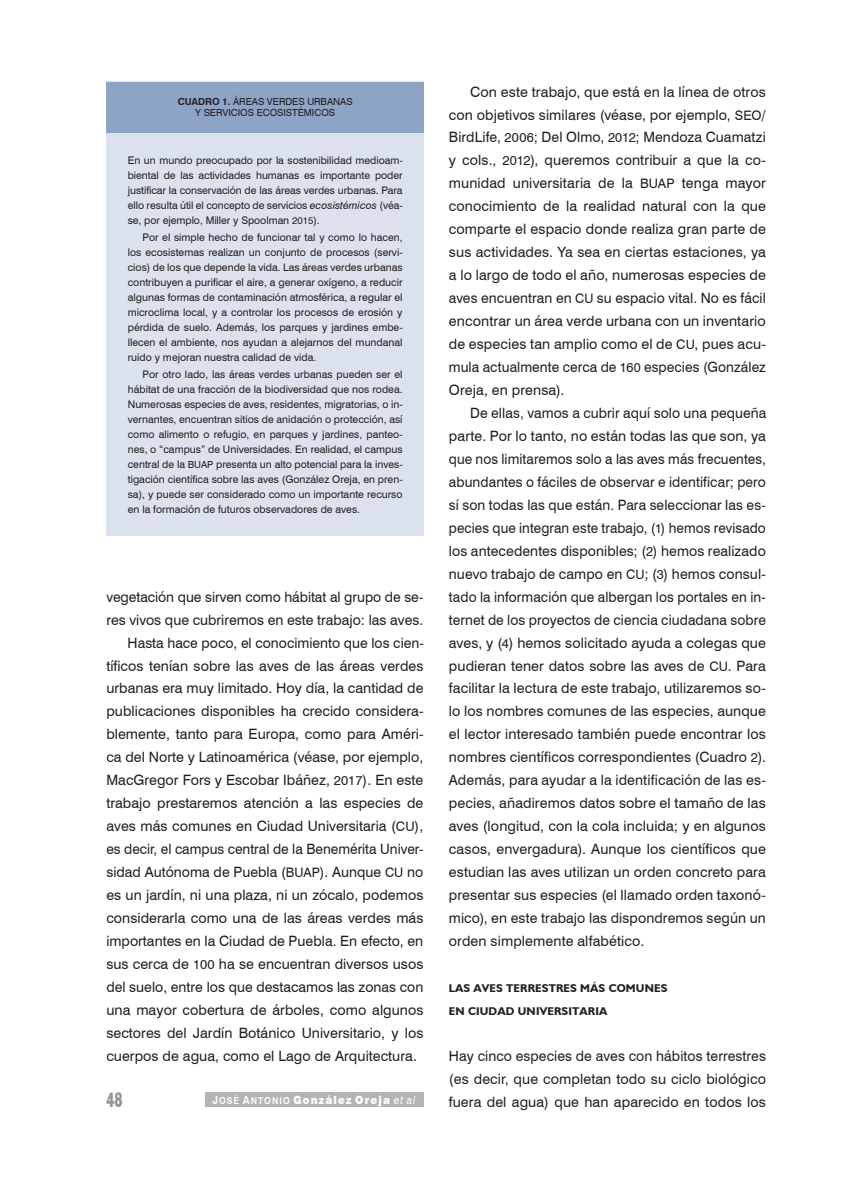
<style>
.page{position:relative;width:851px;height:1191px;background:#fff}
.page>*{position:absolute;margin:0;border:0;box-sizing:border-box;transform-origin:0 0}
.t1{font:700 condensed 21px "Humanist 521 BT Xtra";color:#949698;scale:.75 1}
.t2{font:14.25px/23px "Swiss 721 BT";letter-spacing:.005em;color:#231f20;text-align:justify}
.t3{font:14.25px "Swiss 721 BT";letter-spacing:.005em;color:#231f20;scale:.96 1}
.t4{font:14.25px "Swiss 721 BT";letter-spacing:.005em;color:#231f20;scale:.95 1}
.t5{font:700 11.25px/23px "Humanist 521 BT";letter-spacing:.015em;color:#231f20}
.t6{font:900 11.25px "Swiss 721 BT";letter-spacing:.12em;color:#fff;scale:.9 1}
.t7{font:10.5px/15px "Swiss 721 BT";color:#231f20;text-align:justify}
.t8{font:9.75px/11.6px "Swiss 721 BT";letter-spacing:-.005em;color:#231f20;text-align:center}
.s1{font-weight:700}
.s2{font-style:italic}
.s3{font-family:"Swiss 721 BT Roman SC850";font-size:9.75px}
.s4{font-size:13.05px}
.s5{font-family:"Swiss 721 BT Bold SC850";font-weight:400}
.s6{font-family:"Swiss 721 BT Bold SC850";font-weight:400;font-size:9.6px}
.s7{font-weight:400;font-style:italic}
</style>
<div class="page">
<div style="left:205px;top:1092px;width:218px;height:14px;background:#b2b4b6"></div>
<div style="left:106px;top:82px;width:318px;height:454px;background:#dce2ed"></div>
<div style="left:106px;top:82px;width:318px;height:51px;background:#8ea4c6"></div>
<p class="t8" style="left:178px;top:95px;width:176px"><span class="s1">CUADRO 1.</span> ÁREAS VERDES URBANAS<br>Y SERVICIOS ECOSISTÉMICOS</p>
<p class="t7" style="left:128px;top:152px;width:276px">En un mundo preocupado por la sostenibilidad medioam&shy;biental de las actividades humanas es importante poder justificar la conservación de las áreas verdes urbanas. Para ello resulta útil el concepto de servicios <span class="s2">ecosistémicos</span> (véa&shy;se, por ejemplo, Miller y Spoolman <span class="s3">2015</span>).</p>
<p class="t7" style="left:128px;top:229px;width:276px;text-indent:15px">Por el simple hecho de funcionar tal y como lo hacen, los ecosistemas realizan un conjunto de procesos (servi&shy;cios) de los que depende la vida. Las áreas verdes urbanas contribuyen a purificar el aire, a generar oxígeno, a reducir algunas formas de contaminación atmosférica, a regular el microclima local, y a controlar los procesos de erosión y pérdida de suelo. Además, los parques y jardines embe&shy;llecen el ambiente, nos ayudan a alejarnos del mundanal ruido y mejoran nuestra calidad de vida.</p>
<p class="t7" style="left:128px;top:366px;width:276px;text-indent:15px">Por otro lado, las áreas verdes urbanas pueden ser el hábitat de una fracción de la biodiversidad que nos rodea.<br>Numerosas especies de aves, residentes, migratorias, o in&shy;vernantes, encuentran sitios de anidación o protección, así como alimento o refugio, en parques y jardines, panteo&shy;nes, o “campus” de Universidades. En realidad, el campus central de la <span class="s3">BUAP</span> presenta un alto potencial para la inves&shy;tigación científica sobre las aves (González Oreja, en pren&shy;sa), y puede ser considerado como un importante recurso en la formación de futuros observadores de aves.</p>
<p class="t2" style="left:106px;top:584px;width:318px">vegetación que sirven como hábitat al grupo de se-</p>
<p class="t2" style="left:106px;top:607px;width:318px">res vivos que cubriremos en este trabajo: las aves.</p>
<p class="t2" style="left:128px;top:630px;width:297px">Hasta hace poco, el conocimiento que los cien-</p>
<p class="t2" style="left:106px;top:653px;width:318px">tíficos tenían sobre las aves de las áreas verdes</p>
<p class="t2" style="left:106px;top:676px;width:318px">urbanas era muy limitado. Hoy día, la cantidad de</p>
<p class="t2" style="left:106px;top:699px;width:318px">publicaciones disponibles ha crecido considera-</p>
<p class="t2" style="left:106px;top:722px;width:318px">blemente, tanto para Europa, como para Améri-</p>
<p class="t2" style="left:106px;top:745px;width:318px">ca del Norte y Latinoamérica (véase, por ejemplo,</p>
<p class="t2" style="left:106px;top:768px;width:318px">MacGregor Fors y Escobar Ibáñez, <span class="s4">2017</span>). En este</p>
<p class="t2" style="left:106px;top:791px;width:318px">trabajo prestaremos atención a las especies de</p>
<p class="t2" style="left:106px;top:814px;width:318px">aves más comunes en Ciudad Universitaria (<span class="s4">CU</span>),</p>
<p class="t3" style="left:106px;top:839px;width:331px">es decir, el campus central de la Benemérita Univer-</p>
<p class="t2" style="left:106px;top:860px;width:318px">sidad Autónoma de Puebla (<span class="s4">BUAP</span>). Aunque <span class="s4">CU</span> no</p>
<p class="t2" style="left:106px;top:883px;width:318px">es un jardín, ni una plaza, ni un zócalo, podemos</p>
<p class="t2" style="left:106px;top:906px;width:318px">considerarla como una de las áreas verdes más</p>
<p class="t2" style="left:106px;top:929px;width:318px">importantes en la Ciudad de Puebla. En efecto, en</p>
<p class="t2" style="left:106px;top:952px;width:318px">sus cerca de <span class="s4">100</span> ha se encuentran diversos usos</p>
<p class="t2" style="left:106px;top:974px;width:318px">del suelo, entre los que destacamos las zonas con</p>
<p class="t2" style="left:106px;top:997px;width:318px">una mayor cobertura de árboles, como algunos</p>
<p class="t2" style="left:106px;top:1020px;width:318px">sectores del Jardín Botánico Universitario, y los</p>
<p class="t2" style="left:106px;top:1043px;width:312px">cuerpos de agua, como el Lago de Arquitectura.</p>
<p class="t1" style="left:106px;top:1086px;width:23px">48</p>
<p class="t6" style="left:212px;top:1092px;width:227px"><span class="s5">J</span><span class="s6">OSÉ</span> <span class="s5">A</span><span class="s6">NTONIO</span> González Oreja <span class="s7">et al</span></p>
<p class="t2" style="left:470px;top:79px;width:297px">Con este trabajo, que está en la línea de otros</p>
<p class="t2" style="left:449px;top:102px;width:318px">con objetivos similares (véase, por ejemplo, <span class="s4">SEO</span>/</p>
<p class="t2" style="left:449px;top:125px;width:318px">BirdLife, <span class="s4">2006</span>; Del Olmo, <span class="s4">2012</span>; Mendoza Cuamatzi</p>
<p class="t2" style="left:449px;top:148px;width:318px">y cols., <span class="s4">2012</span>), queremos contribuir a que la co-</p>
<p class="t2" style="left:449px;top:171px;width:318px">munidad universitaria de la <span class="s4">BUAP</span> tenga mayor</p>
<p class="t2" style="left:449px;top:194px;width:318px">conocimiento de la realidad natural con la que</p>
<p class="t2" style="left:449px;top:217px;width:318px">comparte el espacio donde realiza gran parte de</p>
<p class="t2" style="left:449px;top:240px;width:318px">sus actividades. Ya sea en ciertas estaciones, ya</p>
<p class="t2" style="left:449px;top:263px;width:318px">a lo largo de todo el año, numerosas especies de</p>
<p class="t2" style="left:449px;top:286px;width:318px">aves encuentran en <span class="s4">CU</span> su espacio vital. No es fácil</p>
<p class="t2" style="left:449px;top:309px;width:318px">encontrar un área verde urbana con un inventario</p>
<p class="t2" style="left:449px;top:332px;width:318px">de especies tan amplio como el de <span class="s4">CU</span>, pues acu-</p>
<p class="t2" style="left:449px;top:355px;width:318px">mula actualmente cerca de <span class="s4">160</span> especies (González</p>
<p class="t2" style="left:449px;top:378px;width:117px">Oreja, en prensa).</p>
<p class="t2" style="left:470px;top:401px;width:298px">De ellas, vamos a cubrir aquí solo una pequeña</p>
<p class="t2" style="left:449px;top:424px;width:318px">parte. Por lo tanto, no están todas las que son, ya</p>
<p class="t4" style="left:449px;top:449px;width:335px">que nos limitaremos solo a las aves más frecuentes,</p>
<p class="t2" style="left:449px;top:470px;width:318px">abundantes o fáciles de observar e identificar; pero</p>
<p class="t2" style="left:449px;top:493px;width:318px">sí son todas las que están. Para seleccionar las es-</p>
<p class="t4" style="left:449px;top:518px;width:335px">pecies que integran este trabajo, (<span class="s4">1</span>) hemos revisado</p>
<p class="t2" style="left:449px;top:538px;width:318px">los antecedentes disponibles; (<span class="s4">2</span>) hemos realizado</p>
<p class="t2" style="left:449px;top:561px;width:318px">nuevo trabajo de campo en <span class="s4">CU</span>; (<span class="s4">3</span>) hemos consul-</p>
<p class="t3" style="left:449px;top:587px;width:331px">tado la información que albergan los portales en in-</p>
<p class="t2" style="left:449px;top:607px;width:318px">ternet de los proyectos de ciencia ciudadana sobre</p>
<p class="t2" style="left:449px;top:630px;width:318px">aves, y (<span class="s4">4</span>) hemos solicitado ayuda a colegas que</p>
<p class="t2" style="left:449px;top:653px;width:318px">pudieran tener datos sobre las aves de <span class="s4">CU</span>. Para</p>
<p class="t2" style="left:449px;top:676px;width:318px">facilitar la lectura de este trabajo, utilizaremos so-</p>
<p class="t2" style="left:449px;top:699px;width:318px">lo los nombres comunes de las especies, aunque</p>
<p class="t2" style="left:449px;top:722px;width:318px">el lector interesado también puede encontrar los</p>
<p class="t2" style="left:449px;top:745px;width:318px">nombres científicos correspondientes (Cuadro <span class="s4">2</span>).</p>
<p class="t2" style="left:449px;top:768px;width:318px">Además, para ayudar a la identificación de las es-</p>
<p class="t2" style="left:449px;top:791px;width:318px">pecies, añadiremos datos sobre el tamaño de las</p>
<p class="t2" style="left:449px;top:814px;width:318px">aves (longitud, con la cola incluida; y en algunos</p>
<p class="t2" style="left:449px;top:837px;width:318px">casos, envergadura). Aunque los científicos que</p>
<p class="t2" style="left:449px;top:860px;width:318px">estudian las aves utilizan un orden concreto para</p>
<p class="t2" style="left:449px;top:883px;width:318px">presentar sus especies (el llamado orden taxonó-</p>
<p class="t2" style="left:449px;top:906px;width:318px">mico), en este trabajo las dispondremos según un</p>
<p class="t2" style="left:449px;top:929px;width:197px">orden simplemente alfabético.</p>
<p class="t5" style="left:449px;top:976px;width:220px">LAS AVES TERRESTRES MÁS COMUNES<br>EN CIUDAD UNIVERSITARIA</p>
<p class="t2" style="left:449px;top:1043px;width:318px">Hay cinco especies de aves con hábitos terrestres (es decir, que completan todo su ciclo biológico fuera del agua) que han aparecido en todos los</p>
</div>
